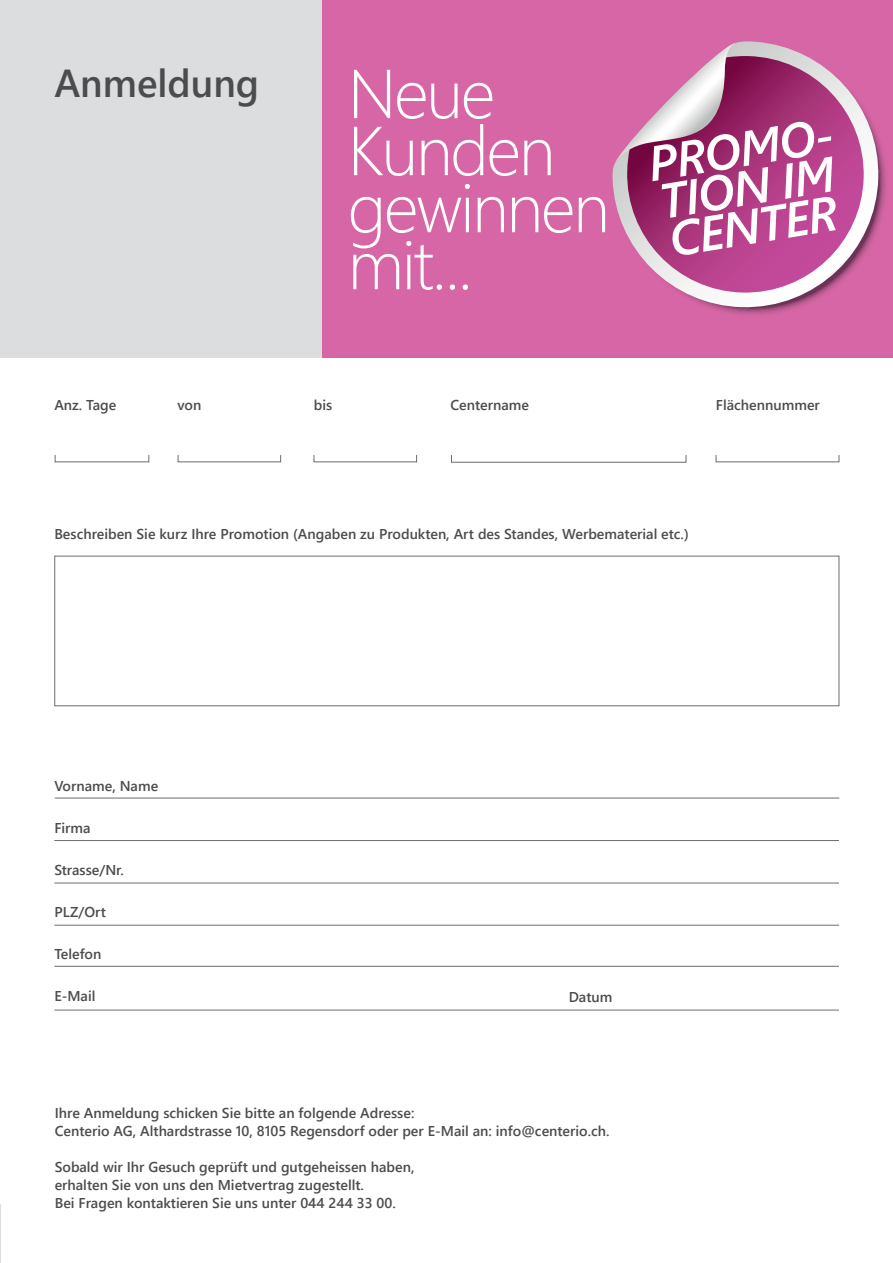
<style>
.page{position:relative;width:893px;height:1263px;background:#fff}
.page>*{position:absolute;margin:0;border:0;box-sizing:border-box;transform-origin:0 0}
.t1{font:300 69px/57px "Segoe UI";letter-spacing:-.03em;color:#fff}
.t2{font:italic 600 49.05px/38.8px "Segoe UI";color:#fff}
.t3{font:600 39px "Segoe UI";color:#4b4c4d}
.t4{font:600 14.25px/18px "Segoe UI";color:#4b4c4d}
</style>
<div class="page">
<div style="left:0;top:0;width:323px;height:358px;background:#dcdddf"></div>
<div style="left:323px;top:0;width:570px;height:358px;background:#d766a6"></div>
<svg style="left:717px;top:145px;width:169px;height:169px"></svg>
<svg style="left:612px;top:41px;width:268px;height:268px"></svg>
<svg style="left:625px;top:56px;width:240px;height:238px;background:#b6518f"></svg>
<svg style="left:615px;top:43px;width:121px;height:119px"></svg>
<hr style="left:892px;top:1204px;width:1px;height:59px;background:#dcdddf">
<hr style="left:892px;top:0;width:1px;height:358px;background:#dcdddf">
<div style="left:55px;top:424px;width:94px;height:38px;border:1px solid #6c6d70"></div>
<div style="left:178px;top:424px;width:103px;height:38px;border:1px solid #6c6d70"></div>
<div style="left:314px;top:424px;width:103px;height:38px;border:1px solid #6c6d70"></div>
<div style="left:451px;top:424px;width:235px;height:39px;border:1px solid #6c6d70"></div>
<div style="left:716px;top:424px;width:123px;height:38px;border:1px solid #6c6d70"></div>
<div style="left:1px;top:418px;width:877px;height:36px;background:#fff"></div>
<div style="left:54px;top:556px;width:785px;height:150px;border:1px solid #6c6d70"></div>
<hr style="left:55px;top:798px;width:784px;height:1px;background:#6c6d70">
<hr style="left:54px;top:840px;width:785px;height:1px;background:#6c6d70">
<hr style="left:54px;top:883px;width:785px;height:1px;background:#6c6d70">
<hr style="left:54px;top:925px;width:785px;height:1px;background:#6c6d70">
<hr style="left:54px;top:966px;width:785px;height:1px;background:#6c6d70">
<hr style="left:54px;top:1010px;width:785px;height:1px;background:#6c6d70">
<h3 class="t3" style="left:54px;top:47px;width:206px">Anmeldung</h3>
<h1 class="t1" style="left:348px;top:59px;width:264px">Neue<br>Kunden gewinnen mit...</h1>
<h2 class="t2" style="left:644px;top:137px;width:194px;rotate:-9deg">PROMO-<br>TION IM<br>CENTER</h2>
<p class="t4" style="left:54px;top:395px;width:63px">Anz. Tage</p>
<p class="t4" style="left:177px;top:395px;width:25px">von</p>
<p class="t4" style="left:314px;top:395px;width:20px">bis</p>
<p class="t4" style="left:450px;top:395px;width:80px">Centername</p>
<p class="t4" style="left:716px;top:395px;width:105px">Flächennummer</p>
<p class="t4" style="left:54px;top:524px;width:636px">Beschreiben Sie kurz Ihre Promotion (Angaben zu Produkten, Art des Standes, Werbematerial etc.)</p>
<p class="t4" style="left:54px;top:776px;width:105px">Vorname, Name</p>
<p class="t4" style="left:54px;top:818px;width:38px">Firma</p>
<p class="t4" style="left:54px;top:860px;width:71px">Strasse/Nr.</p>
<p class="t4" style="left:54px;top:902px;width:53px">PLZ/Ort</p>
<p class="t4" style="left:54px;top:944px;width:49px">Telefon</p>
<p class="t4" style="left:54px;top:986px;width:43px">E-Mail</p>
<p class="t4" style="left:569px;top:987px;width:45px">Datum</p>
<p class="t4" style="left:55px;top:1102px;width:556px">Ihre Anmeldung schicken Sie bitte an folgende Adresse:<br>Centerio AG, Althardstrasse 10, 8105 Regensdorf oder per E-Mail an: info@centerio.ch.</p>
<p class="t4" style="left:55px;top:1156px;width:361px">Sobald wir Ihr Gesuch geprüft und gutgeheissen haben, erhalten Sie von uns den Mietvertrag zugestellt.<br>Bei Fragen kontaktieren Sie uns unter 044 244 33 00.</p>
</div>
